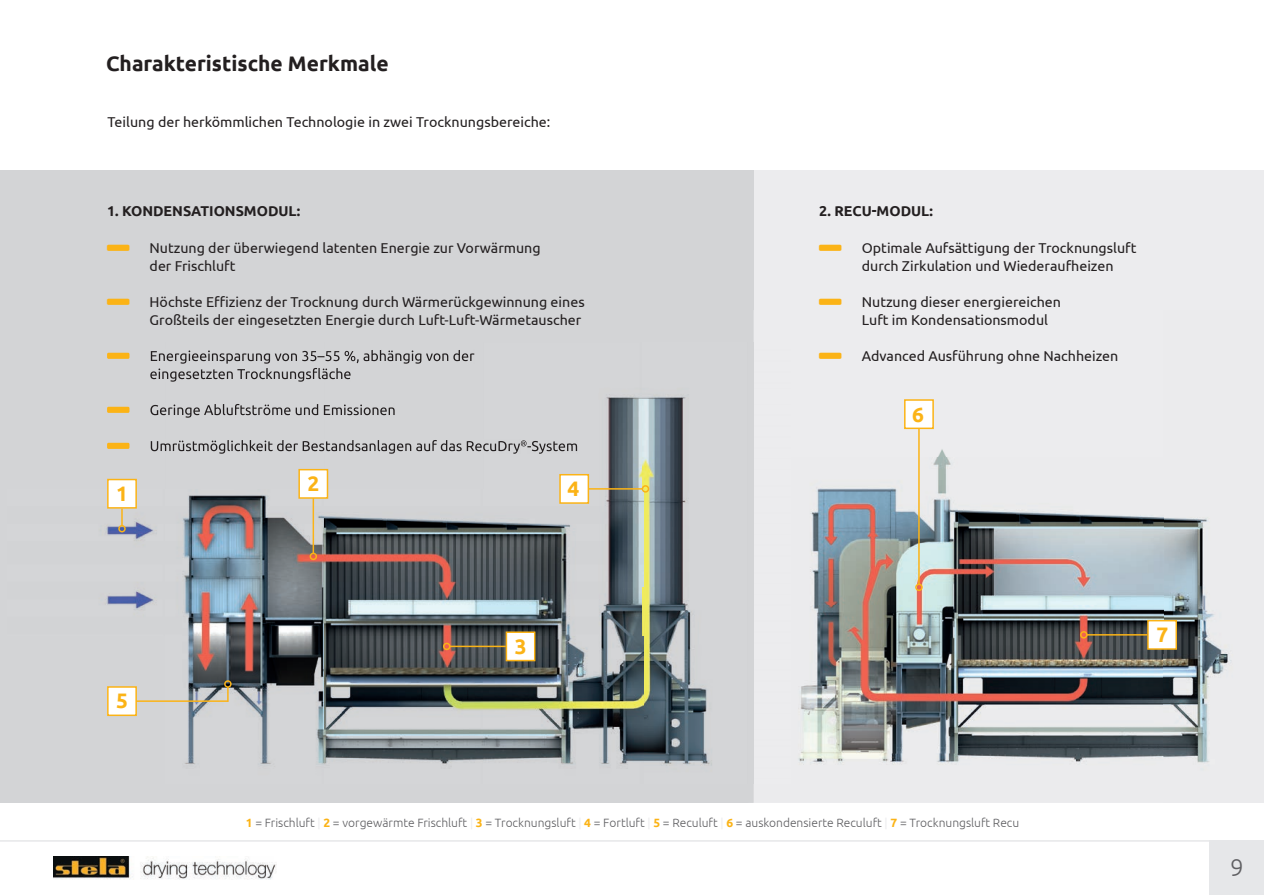
<style>
.page{position:relative;width:1264px;height:895px;background:#fff}
.page>*{position:absolute;margin:0;border:0;box-sizing:border-box;transform-origin:0 0}
.t1{font:300 24px "Ubuntu";color:#5f5f62}
.t2{font:700 21px "Ubuntu";color:#231f20}
.t3{font:700 21px "Ubuntu";color:#fbb316}
.t4{font:14.25px/18px "Ubuntu";color:#231f20}
.t5{font:700 14.25px "Ubuntu";color:#231f20}
.t6{font:300 12px "Ubuntu";color:#5f5f62}
.s1{font-weight:700;color:#fbb316}
.s2{color:#e6e7e9}
</style>
<div class="page">
<hr style="left:0;top:840px;width:1264px;height:1px;background:#e6e7e9">
<div style="left:1210px;top:840px;width:54px;height:54px;background:#e6e7e9"></div>
<img style="left:54px;top:856px;width:223px;height:23px">
<div style="left:753px;top:170px;width:511px;height:632px;background:#ececee"></div>
<div style="left:0;top:170px;width:753px;height:632px;background:#d3d4d6"></div>
<img style="left:1163px;top:517px;width:68px;height:246px">
<img style="left:798px;top:457px;width:365px;height:296px">
<img style="left:753px;top:753px;width:410px;height:49px">
<hr style="left:918px;top:426px;width:2px;height:158px;background:#fbb316">
<div style="left:915px;top:583px;width:8px;height:8px;border:2px solid #fbb316;border-radius:50%"></div>
<div style="left:1148px;top:620px;width:28px;height:29px;background:#fff"></div>
<div style="left:1147px;top:620px;width:30px;height:29px;border:2px solid #fbb316"></div>
<hr style="left:1087px;top:634px;width:60px;height:1px;background:#fbb316">
<div style="left:1080px;top:631px;width:8px;height:7px;border:2px solid #fbb316;border-radius:50%"></div>
<div style="left:905px;top:400px;width:28px;height:28px;background:#fff"></div>
<div style="left:904px;top:399px;width:30px;height:30px;border:2px solid #fbb316"></div>
<img style="left:106px;top:343px;width:684px;height:440px">
<img style="left:151px;top:350px;width:324px;height:13px">
<img style="left:150px;top:368px;width:201px;height:13px">
<img style="left:150px;top:404px;width:245px;height:13px">
<img style="left:151px;top:440px;width:369px;height:13px">
<svg style="left:521px;top:440px;width:6px;height:6px"></svg>
<img style="left:527px;top:441px;width:50px;height:12px">
<hr style="left:587px;top:488px;width:55px;height:1px;background:#fbb316">
<div style="left:642px;top:485px;width:7px;height:7px;border:2px solid #fbb316;border-radius:50%"></div>
<hr style="left:313px;top:479px;width:1px;height:74px;background:#fbb316">
<div style="left:310px;top:552px;width:7px;height:8px;border:2px solid #fbb316;border-radius:50%"></div>
<div style="left:299px;top:469px;width:28px;height:29px;background:#fff"></div>
<div style="left:298px;top:469px;width:30px;height:29px;border:2px solid #fbb316"></div>
<svg style="left:121px;top:508px;width:2px;height:17px"></svg>
<div style="left:118px;top:525px;width:8px;height:7px;border:2px solid #fbb316;border-radius:50%"></div>
<div style="left:108px;top:479px;width:28px;height:29px;background:#fff"></div>
<div style="left:107px;top:479px;width:30px;height:29px;border:2px solid #fbb316"></div>
<hr style="left:127px;top:700px;width:101px;height:2px;background:#fbb316">
<svg style="left:227px;top:687px;width:2px;height:15px"></svg>
<div style="left:224px;top:680px;width:8px;height:7px;border:2px solid #fbb316;border-radius:50%"></div>
<div style="left:560px;top:474px;width:28px;height:29px;background:#fff"></div>
<div style="left:559px;top:474px;width:30px;height:30px;border:2px solid #fbb316"></div>
<div style="left:108px;top:687px;width:28px;height:28px;background:#fff"></div>
<div style="left:107px;top:686px;width:30px;height:30px;border:2px solid #fbb316"></div>
<hr style="left:450px;top:645px;width:56px;height:2px;background:#fbb316">
<div style="left:443px;top:642px;width:7px;height:8px;border:2px solid #fbb316;border-radius:50%"></div>
<div style="left:506px;top:632px;width:29px;height:28px;background:#fff"></div>
<div style="left:506px;top:631px;width:29px;height:30px;border:2px solid #fbb316"></div>
<svg style="left:107px;top:352px;width:22px;height:7px"></svg>
<svg style="left:107px;top:406px;width:22px;height:7px"></svg>
<svg style="left:107px;top:442px;width:22px;height:7px"></svg>
<h2 class="t2" style="left:106px;top:51px;width:284px">Charakteristische Merkmale</h2>
<p class="t4" style="left:107px;top:112px;width:444px">Teilung der herkömmlichen Technologie in zwei Trocknungsbereiche:</p>
<p class="t5" style="left:107px;top:203px;width:195px">1. KONDENSATIONSMODUL:</p>
<p class="t4" style="left:150px;top:238px;width:393px">Nutzung der überwiegend latenten Energie zur Vorwärmung der Frischluft</p>
<p class="t4" style="left:150px;top:292px;width:437px">Höchste Effizienz der Trocknung durch Wärmerückgewinnung eines<br>Großteils der eingesetzten Energie durch Luft-Luft-Wärmetauscher</p>
<h2 class="t3" style="left:308px;top:471px;width:13px">2</h2>
<h2 class="t3" style="left:116px;top:480px;width:13px">1</h2>
<h2 class="t3" style="left:567px;top:476px;width:13px">4</h2>
<p class="t5" style="left:819px;top:202px;width:115px">2. RECU-MODUL:</p>
<p class="t4" style="left:862px;top:238px;width:276px">Optimale Aufsättigung der Trocknungsluft durch Zirkulation und Wiederaufheizen</p>
<p class="t4" style="left:862px;top:292px;width:201px">Nutzung dieser energiereichen<br>Luft im Kondensationsmodul</p>
<p class="t4" style="left:862px;top:346px;width:258px">Advanced Ausführung ohne Nachheizen</p>
<h2 class="t3" style="left:912px;top:402px;width:13px">6</h2>
<h2 class="t3" style="left:116px;top:688px;width:13px">5</h2>
<h2 class="t3" style="left:515px;top:633px;width:13px">3</h2>
<p class="t6" style="left:246px;top:815px;width:775px"><span class="s1">1</span> = Frischluft <span class="s2">|</span> <span class="s1">2</span> = vorgewärmte Frischluft <span class="s2">|</span> <span class="s1">3</span> = Trocknungsluft <span class="s2">|</span> <span class="s1">4</span> = Fortluft <span class="s2">|</span> <span class="s1">5</span> = Reculuft <span class="s2">|</span> <span class="s1">6</span> = auskondensierte Reculuft <span class="s2">|</span> <span class="s1">7</span> = Trocknungsluft Recu</p>
<h2 class="t3" style="left:1156px;top:621px;width:13px">7</h2>
<h1 class="t1" style="left:1230px;top:853px;width:15px">9</h1>
</div>
